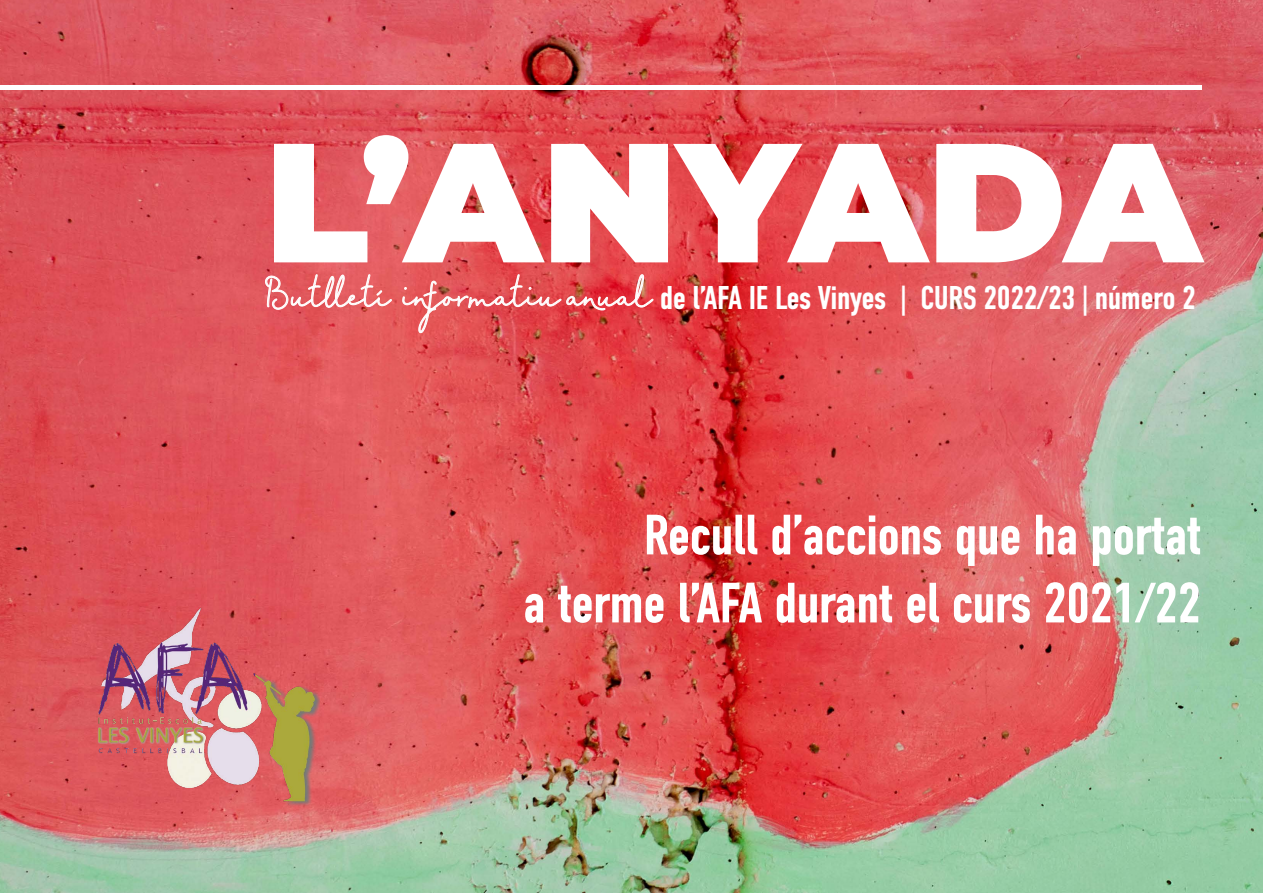
<style>
.page{position:relative;width:1263px;height:893px;background:#fff}
.page>*{position:absolute;margin:0;border:0;box-sizing:border-box;transform-origin:0 0}
.t1{font:900 169.35px "Montserrat";color:#fff}
.t2{font:600 56.7px/68.1px "DIN Condensed";letter-spacing:-.015em;color:#fff;text-align:right}
.t3{font:600 32.85px "DIN Condensed";letter-spacing:-.015em;color:#fff}
.s1{font-family:"Passion";font-weight:400;font-size:41.1px}
</style>
<div class="page">
<img style="left:0;top:0;width:1263px;height:893px">
<hr style="left:0;top:85px;width:1201px;height:4px;background:#fff">
<img style="left:90px;top:602px;width:229px;height:206px">
<h1 class="t1" style="left:264px;top:75px;width:938px">L’ANYADA</h1>
<p class="t3" style="left:263px;top:279px;width:934px"><span class="s1">Butlletí informatiu anual</span> de l’AFA IE Les Vinyes | CURS 2022/23 | número 2</p>
<h2 class="t2" style="left:523px;top:502px;width:680px">Recull d’accions que ha portat<br>a terme l’AFA durant el curs 2021/22</h2>
</div>
